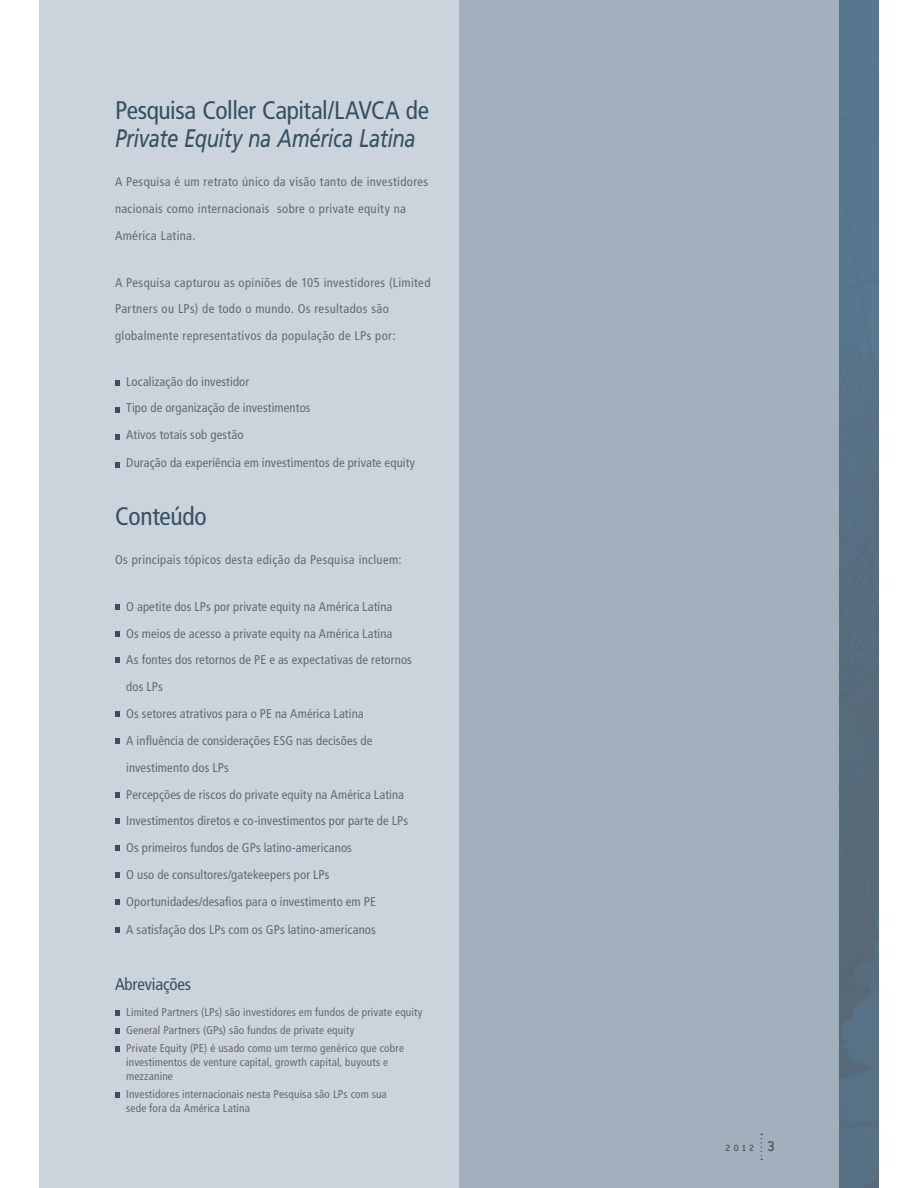
<style>
.page{position:relative;width:918px;height:1188px;background:#fff}
.page>*{position:absolute;margin:0;border:0;box-sizing:border-box;transform-origin:0 0}
.t1{font:condensed 25.35px "Frutiger LT Std";letter-spacing:-.015em;color:#365163}
.t2{font:italic 25.35px "Frutiger LT Std";letter-spacing:-.02em;color:#365163;scale:.8 1}
.t3{font:condensed 16.95px "Frutiger LT Std";letter-spacing:-.01em;color:#365163}
.t4{font:condensed 12.75px/26.8px "Frutiger LT Std";letter-spacing:.01em;color:#67696b}
.t5{font:condensed 12.75px/26.8px "Frutiger LT Std";letter-spacing:.03em;color:#67696b}
.t6{font:condensed 11.25px/18.1px "Frutiger LT Std";letter-spacing:.015em;color:#67696b}
.t7{font:500 9.9px "Conduit ITC";color:#4f5052}
.s1{font-size:15.45px}
</style>
<div class="page">
<div style="left:39px;top:0;width:840px;height:1188px;background:#cbd4dc"></div>
<div style="left:459px;top:0;width:380px;height:1188px;background:#a2b0bd"></div>
<svg style="left:115px;top:380px;width:5px;height:6px"></svg>
<svg style="left:115px;top:407px;width:5px;height:5px"></svg>
<svg style="left:115px;top:434px;width:5px;height:5px"></svg>
<svg style="left:115px;top:462px;width:5px;height:5px"></svg>
<svg style="left:115px;top:604px;width:5px;height:5px"></svg>
<svg style="left:115px;top:631px;width:5px;height:5px"></svg>
<svg style="left:115px;top:658px;width:5px;height:5px"></svg>
<svg style="left:115px;top:712px;width:5px;height:5px"></svg>
<svg style="left:115px;top:738px;width:5px;height:6px"></svg>
<svg style="left:115px;top:792px;width:5px;height:5px"></svg>
<svg style="left:115px;top:819px;width:5px;height:5px"></svg>
<svg style="left:115px;top:846px;width:5px;height:5px"></svg>
<svg style="left:115px;top:872px;width:5px;height:6px"></svg>
<svg style="left:115px;top:899px;width:5px;height:5px"></svg>
<svg style="left:115px;top:927px;width:5px;height:6px"></svg>
<svg style="left:115px;top:1010px;width:5px;height:6px"></svg>
<svg style="left:115px;top:1028px;width:5px;height:6px"></svg>
<svg style="left:115px;top:1047px;width:5px;height:5px"></svg>
<svg style="left:115px;top:1093px;width:5px;height:5px"></svg>
<svg style="left:760px;top:1134px;width:2px;height:26px"></svg>
<h1 class="t1" style="left:115px;top:100px;width:316px">Pesquisa Coller Capital/LAVCA de</h1>
<h1 class="t2" style="left:115px;top:128px;width:378px">Private Equity na América Latina</h1>
<p class="t4" style="left:115px;top:169px;width:315px">A Pesquisa é um retrato único da visão tanto de investidores nacionais como internacionais sobre o private equity na<br>América Latina.</p>
<p class="t5" style="left:115px;top:269px;width:317px">A Pesquisa capturou as opiniões de 105 investidores (Limited<br>Partners ou LPs) de todo o mundo. Os resultados são globalmente representativos da população de LPs por:</p>
<p class="t4" style="left:126px;top:368px;width:186px">Localização do investidor<br>Tipo de organização de investimentos<br>Ativos totais sob gestão</p>
<p class="t4" style="left:126px;top:450px;width:290px">Duração da experiência em investimentos de private equity</p>
<h1 class="t1" style="left:115px;top:506px;width:93px">Conteúdo</h1>
<p class="t5" style="left:115px;top:547px;width:288px">Os principais tópicos desta edição da Pesquisa incluem:</p>
<p class="t4" style="left:126px;top:594px;width:287px">O apetite dos LPs por private equity na América Latina<br>Os meios de acesso a private equity na América Latina<br>As fontes dos retornos de PE e as expectativas de retornos dos LPs<br>Os setores atrativos para o PE na América Latina<br>A influência de considerações ESG nas decisões de investimento dos LPs<br>Percepções de riscos do private equity na América Latina Investimentos diretos e co-investimentos por parte de LPs Os primeiros fundos de GPs latino-americanos<br>O uso de consultores/gatekeepers por LPs Oportunidades/desafios para o investimento em PE</p>
<p class="t4" style="left:126px;top:917px;width:251px">A satisfação dos LPs com os GPs latino-americanos</p>
<h2 class="t3" style="left:115px;top:978px;width:78px">Abreviações</h2>
<p class="t6" style="left:126px;top:1003px;width:298px">Limited Partners (LPs) são investidores em fundos de private equity<br>General Partners (GPs) são fundos de private equity<br>Private Equity (PE) é usado como um termo genérico que cobre</p>
<p class="t6" style="left:126px;top:1056px;width:263px;line-height:14.1px">investimentos de venture capital, growth capital, buyouts e mezzanine</p>
<p class="t6" style="left:126px;top:1088px;width:262px;line-height:14.1px">Investidores internacionais nesta Pesquisa são LPs com sua sede fora da América Latina</p>
<p class="t7" style="left:726px;top:1145px;width:51px">2012 <span class="s1">3</span></p>
</div>
